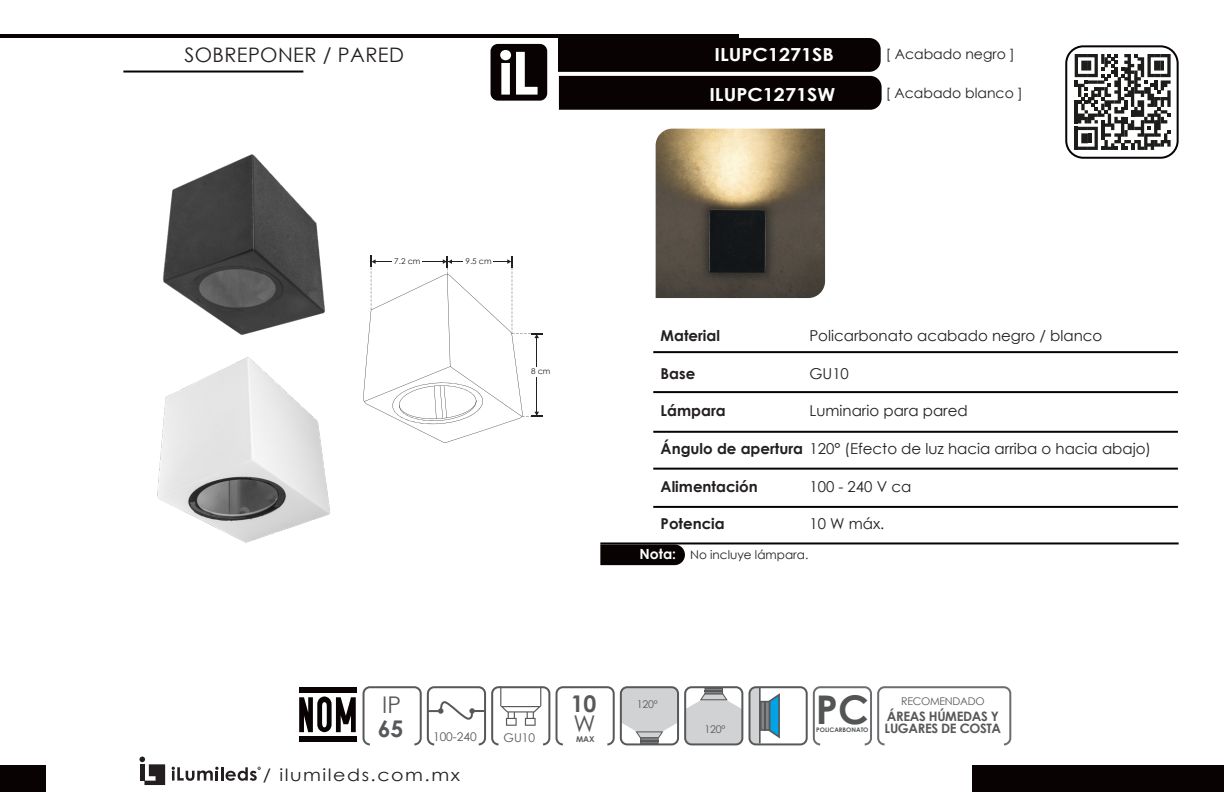
<style>
.page{position:relative;width:1224px;height:792px;background:#fff}
.page>*{position:absolute;margin:0;border:0;box-sizing:border-box;transform-origin:0 0}
.t1{font:700 39.6px "Century Gothic";color:#535555}
.t2{font:700 23px "Century Gothic";color:#57585a}
.t3{font:23px "Century Gothic";color:#57585a}
.t4{font:20px "Century Gothic";letter-spacing:.02em;color:#231f20}
.t5{font:700 18px "Century Gothic";color:#fff;scale:1.1 1}
.t6{font:17px "Century Gothic";letter-spacing:.08em;color:#231f20;scale:1.12 1}
.t7{font:15px "Century Gothic";color:#231f20}
.t8{font:700 15px "Century Gothic";color:#231f20}
.t9{font:14px "Century Gothic";color:#231f20}
.t10{font:700 13px "Century Gothic";letter-spacing:-.025em;color:#57585a}
.tables_CONTENT{font:12px "Century Gothic";color:#231f20}
.t11{font:12px "Century Gothic";color:#57585a}
.t12{font:10.6px "Century Gothic";letter-spacing:-.025em;color:#57585a}
.t13{font:8px "Century Gothic";color:#231f20}
.t14{font:700 8px "Century Gothic";color:#57585a}
.t15{font:700 6.2px "Century Gothic";color:#535555}
.s1{font-weight:700}
.s2{font-weight:700;font-size:14px;color:#fff}
</style>
<div class="page">
<div style="left:1065px;top:45px;width:114px;height:114px;border:2px solid #080302;border-radius:17px"></div>
<hr style="left:1px;top:34px;width:738px;height:4px;background:#080302">
<hr style="left:123px;top:71px;width:180px;height:2px;background:#080302">
<div style="left:0;top:765px;width:46px;height:27px;background:#080302"></div>
<div style="left:972px;top:765px;width:252px;height:27px;background:#080302"></div>
<hr style="left:221px;top:767px;width:3px;height:14px;background:#231f20">
<svg style="left:226px;top:767px;width:35px;height:14px"></svg>
<svg style="left:172px;top:767px;width:47px;height:14px"></svg>
<svg style="left:139px;top:757px;width:26px;height:28px"></svg>
<hr style="left:140px;top:764px;width:4px;height:17px;background:#231f20">
<div style="left:491px;top:44px;width:56px;height:57px;background:#080302;border-radius:7px"></div>
<svg style="left:500px;top:50px;width:38px;height:45px"></svg>
<hr style="left:653px;top:351px;width:525px;height:2px;background:#080302">
<hr style="left:653px;top:391px;width:525px;height:2px;background:#080302">
<hr style="left:653px;top:431px;width:525px;height:2px;background:#080302">
<hr style="left:653px;top:468px;width:525px;height:2px;background:#080302">
<hr style="left:653px;top:506px;width:525px;height:2px;background:#080302">
<svg style="left:600px;top:544px;width:85px;height:21px;background:#110d0c"></svg>
<hr style="left:600px;top:542px;width:579px;height:2px;background:#080302">
<svg style="left:558px;top:38px;width:324px;height:72px;background:#181413"></svg>
<img style="left:162px;top:154px;width:163px;height:181px">
<svg style="left:363px;top:256px;width:180px;height:187px"></svg>
<img style="left:157px;top:357px;width:174px;height:186px">
<svg style="left:750px;top:689px;width:30px;height:55px"></svg>
<hr style="left:764px;top:701px;width:2px;height:30px;background:#57585a">
<div style="left:749px;top:686px;width:59px;height:59px;border:2px solid #57585a;border-radius:6px"></div>
<hr style="left:759px;top:688px;width:2px;height:55px;background:#57585a">
<div style="left:363px;top:686px;width:59px;height:59px;border:2px solid #57585a;border-radius:6px"></div>
<div style="left:427px;top:686px;width:59px;height:59px;border:2px solid #57585a;border-radius:6px"></div>
<svg style="left:426px;top:700px;width:60px;height:21px"></svg>
<div style="left:299px;top:688px;width:57px;height:5px;background:#080302"></div>
<div style="left:299px;top:737px;width:57px;height:5px;background:#080302"></div>
<svg style="left:299px;top:697px;width:57px;height:35px"></svg>
<div style="left:813px;top:686px;width:59px;height:59px;border:2px solid #6c6d70;border-radius:6px"></div>
<div style="left:877px;top:686px;width:134px;height:59px;border:2px solid #6c6d70;border-radius:6px"></div>
<div style="left:556px;top:686px;width:59px;height:59px;border:2px solid #57585a;border-radius:6px"></div>
<div style="left:491px;top:686px;width:59px;height:59px;border:2px solid #57585a;border-radius:6px"></div>
<svg style="left:500px;top:686px;width:41px;height:40px"></svg>
<svg style="left:687px;top:689px;width:55px;height:55px"></svg>
<div style="left:684px;top:686px;width:59px;height:59px;border:2px solid #57585a;border-radius:6px"></div>
<svg style="left:623px;top:689px;width:53px;height:53px"></svg>
<div style="left:620px;top:686px;width:59px;height:59px;border:2px solid #57585a;border-radius:6px"></div>
<svg style="left:1075px;top:54px;width:96px;height:96px"></svg>
<img style="left:656px;top:129px;width:169px;height:169px">
<p class="t4" style="left:184px;top:41px;width:221px">SOBREPONER / PARED</p>
<p class="t5" style="left:714px;top:41px;width:110px">ILUPC1271SB</p>
<p class="t9" style="left:886px;top:45px;width:130px">[ Acabado negro ]</p>
<p class="t5" style="left:709px;top:81px;width:116px">ILUPC1271SW</p>
<p class="t9" style="left:886px;top:83px;width:138px">[ Acabado blanco ]</p>
<p class="t13" style="left:394px;top:256px;width:28px">7.2 cm</p>
<p class="t13" style="left:466px;top:256px;width:28px">9.5 cm</p>
<p class="t13" style="left:531px;top:367px;width:21px">8 cm</p>
<p class="t8" style="left:661px;top:324px;width:61px">Material</p>
<p class="t8" style="left:661px;top:362px;width:36px">Base</p>
<p class="t8" style="left:661px;top:399px;width:67px">Lámpara</p>
<p class="t7" style="left:661px;top:438px;width:492px"><span class="s1">Ángulo de apertura</span> 120° (Efecto de luz hacia arriba o hacia abajo)</p>
<p class="t8" style="left:661px;top:475px;width:99px">Alimentación</p>
<p class="t8" style="left:661px;top:512px;width:66px">Potencia</p>
<p class="t7" style="left:809px;top:325px;width:294px">Policarbonato acabado negro / blanco</p>
<p class="t7" style="left:809px;top:363px;width:41px">GU10</p>
<p class="t7" style="left:809px;top:400px;width:160px">Luminario para pared</p>
<p class="t7" style="left:809px;top:476px;width:103px">100 - 240 V ca</p>
<p class="t7" style="left:809px;top:513px;width:77px">10 W máx.</p>
<p class="tables_CONTENT" style="left:640px;top:546px;width:170px"><span class="s2">Nota:</span> No incluye lámpara.</p>
<p class="t3" style="left:382px;top:689px;width:20px">IP</p>
<p class="t2" style="left:378px;top:712px;width:27px">65</p>
<p class="t11" style="left:433px;top:729px;width:45px">100-240</p>
<p class="t6" style="left:263px;top:763px;width:178px">/ ilumileds.com.mx</p>
<p class="t11" style="left:504px;top:730px;width:33px">GU10</p>
<p class="t2" style="left:571px;top:686px;width:27px">10</p>
<p class="t3" style="left:574px;top:707px;width:24px">W</p>
<p class="t14" style="left:576px;top:733px;width:20px">MAX</p>
<p class="t12" style="left:637px;top:697px;width:22px">120º</p>
<p class="t12" style="left:705px;top:722px;width:22px">120º</p>
<h1 class="t1" style="left:816px;top:680px;width:55px">PC</h1>
<p class="t15" style="left:816px;top:725px;width:54px">POLICARBONATO</p>
<p class="t12" style="left:901px;top:694px;width:85px">RECOMENDADO</p>
<p class="t10" style="left:887px;top:706px;width:114px">ÁREAS HÚMEDAS Y</p>
<p class="t10" style="left:885px;top:718px;width:118px">LUGARES DE COSTA</p>
</div>
